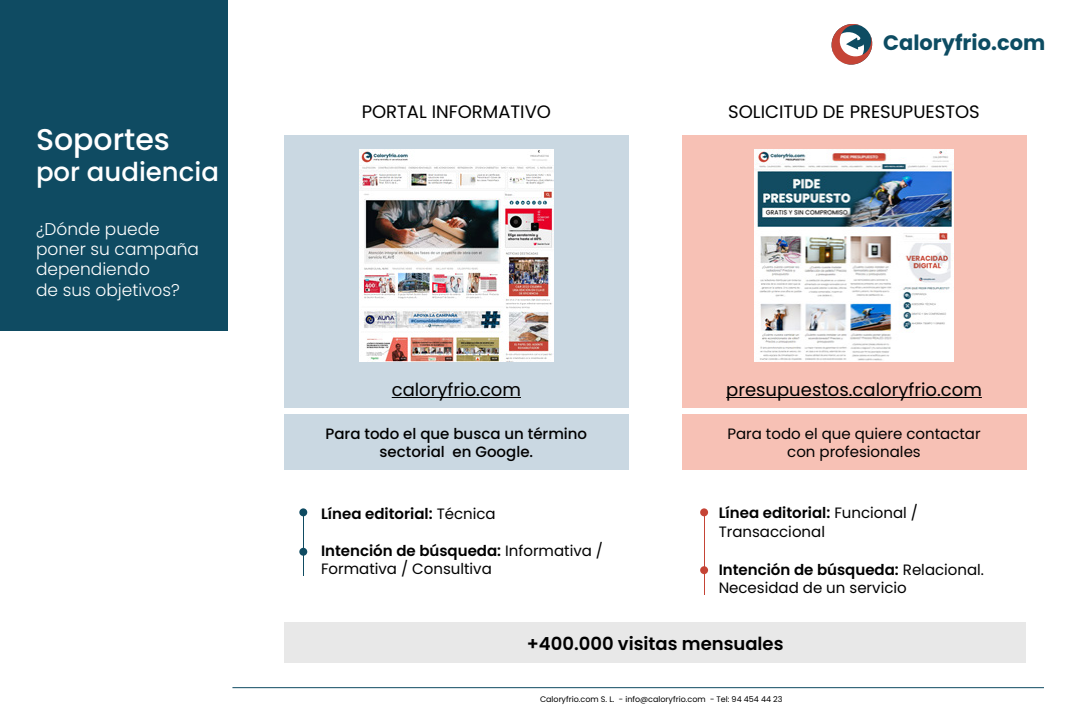
<style>
.page{position:relative;width:1080px;height:720px;background:#fff}
.page>*{position:absolute;margin:0;border:0;box-sizing:border-box;transform-origin:0 0}
.t1{font:500 30px "Poppins";color:#fff}
.t2{font:500 26px "Poppins";color:#fff}
.t3{font:700 20.9px "Poppins";color:#0d4c62}
.t4{font:18px "Poppins";color:#000}
.t5{font:600 18px "Poppins";color:#000}
.t6{font:300 17px/20.4px "Poppins";color:#fff}
.t7{font:15px/18px "Poppins";color:#000}
.t8{font:500 15px/18px "Poppins";color:#000;text-align:center}
.t9{font:600 15px "Poppins";color:#000}
.t10{font:8px "Poppins";color:#000}
.s1{font-weight:400}
.s2{font-weight:600}
</style>
<div class="page">
<hr style="left:232px;top:687px;width:812px;height:1px;background:#0f4b62">
<svg style="left:831px;top:24px;width:42px;height:41px"></svg>
<div style="left:284px;top:135px;width:344px;height:272px;background:#cad8e2"></div>
<div style="left:284px;top:415px;width:344px;height:55px;background:#cad8e2"></div>
<div style="left:284px;top:622px;width:742px;height:41px;background:#e8e8e8"></div>
<div style="left:682px;top:135px;width:344px;height:272px;background:#f7c1b5"></div>
<div style="left:682px;top:415px;width:344px;height:55px;background:#f7c1b5"></div>
<div style="left:0;top:0;width:227px;height:330px;background:#0f4b62"></div>
<hr style="left:392px;top:397px;width:129px;height:1px;background:#000">
<hr style="left:726px;top:397px;width:256px;height:1px;background:#000">
<img style="left:755px;top:150px;width:198px;height:212px">
<img style="left:359px;top:150px;width:194px;height:212px">
<div style="left:299px;top:508px;width:8px;height:8px;background:#0f4b62;border-radius:50%"></div>
<div style="left:700px;top:508px;width:8px;height:8px;background:#c54436;border-radius:50%"></div>
<div style="left:299px;top:548px;width:8px;height:8px;background:#0f4b62;border-radius:50%"></div>
<div style="left:700px;top:566px;width:8px;height:8px;background:#c54436;border-radius:50%"></div>
<hr style="left:303px;top:512px;width:1px;height:64px;background:#0f4b62">
<hr style="left:704px;top:512px;width:1px;height:83px;background:#c54436">
<h1 class="t1" style="left:36px;top:122px;width:135px">Soportes</h1>
<h2 class="t2" style="left:36px;top:157px;width:184px">por audiencia</h2>
<p class="t6" style="left:36px;top:219px;width:165px">¿Dónde puede poner su campaña dependiendo<br>de sus objetivos?</p>
<p class="t4" style="left:362px;top:101px;width:191px">PORTAL INFORMATIVO</p>
<p class="t4" style="left:392px;top:379px;width:131px">caloryfrio.com</p>
<p class="t8" style="left:326px;top:425px;width:263px">Para todo el que busca un término sectorial en Google.</p>
<p class="t9" style="left:321px;top:505px;width:176px">Línea editorial: <span class="s1">Técnica</span></p>
<p class="t7" style="left:321px;top:542px;width:284px"><span class="s2">Intención de búsqueda:</span> Informativa /<br>Formativa / Consultiva</p>
<h3 class="t3" style="left:883px;top:31px;width:164px">Caloryfrio.com</h3>
<p class="t4" style="left:728px;top:101px;width:253px">SOLICITUD DE PRESUPUESTOS</p>
<p class="t4" style="left:726px;top:379px;width:257px">presupuestos.caloryfrio.com</p>
<p class="t7" style="left:727px;top:425px;width:255px;text-align:center">Para todo el que quiere contactar con profesionales</p>
<p class="t7" style="left:719px;top:503px;width:201px;line-height:19.2px"><span class="s2">Línea editorial:</span> Funcional /<br>Transaccional</p>
<p class="t7" style="left:719px;top:560px;width:267px"><span class="s2">Intención de búsqueda:</span> Relacional.<br>Necesidad de un servicio</p>
<p class="t5" style="left:527px;top:633px;width:258px">+400.000 visitas mensuales</p>
<p class="t10" style="left:540px;top:694px;width:244px">Caloryfrio.com S. L. - info@caloryfrio.com - Tel: 94 454 44 23</p>
</div>
